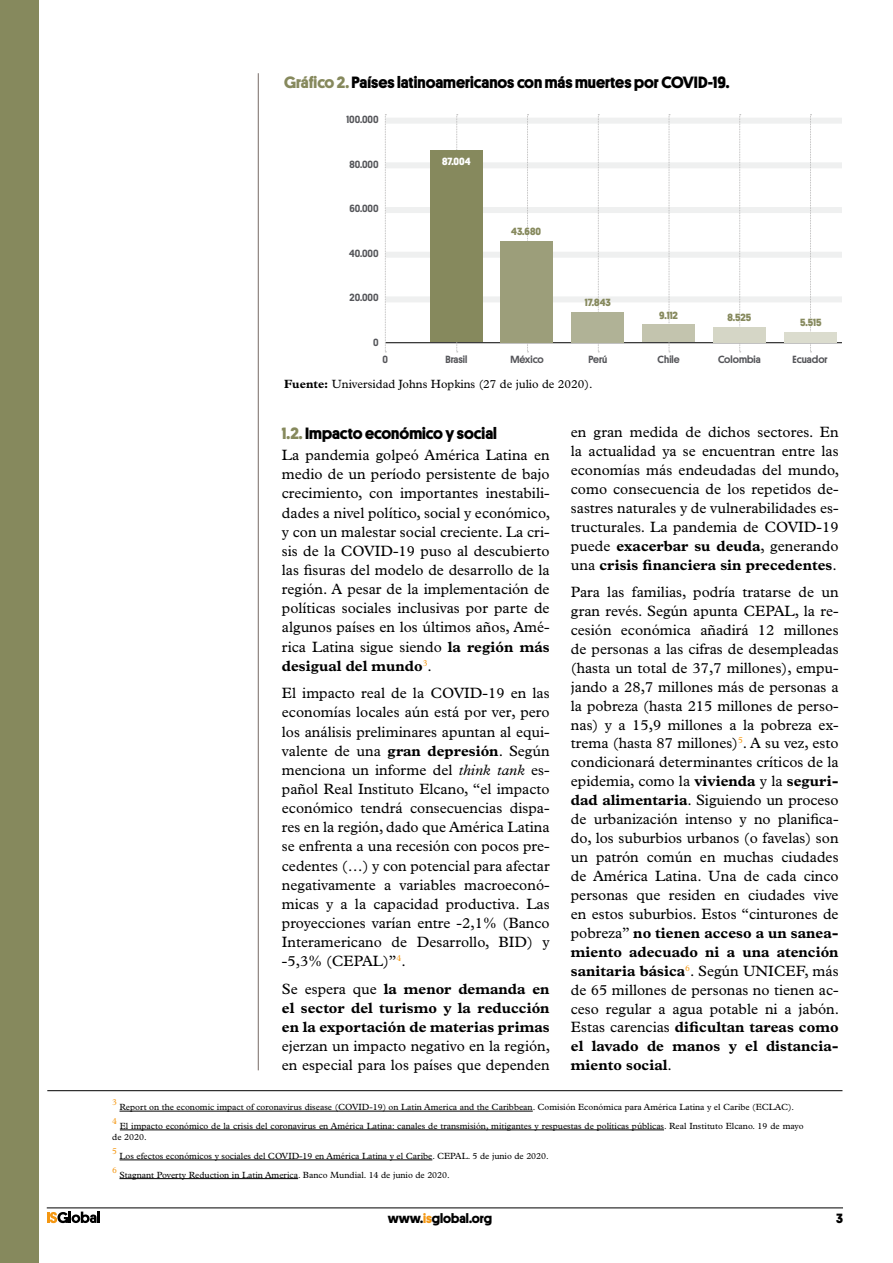
<style>
.page{position:relative;width:893px;height:1263px;background:#fff}
.page>*{position:absolute;margin:0;border:0;box-sizing:border-box;transform-origin:0 0}
.t1{font:700 16.5px "Platform";color:#000}
.t2{font:15px/18.9px "Plantin";color:#000;text-align:justify}
.t3{font:700 15px/19.2px "Plantin";color:#000;text-align:justify}
.t4{font:700 13.5px "Platform";color:#000}
.t5{font:12px "Plantin";color:#000}
.t6{font:500 10.5px "Platform";color:#55565a}
.t7{font:700 10.5px "Platform";color:#86895d}
.t8{font:700 10.5px "Platform";color:#fff}
.t9{font:9px/11.2px "Plantin";color:#000}
.t10{font:8.7px "Plantin";color:#f49712}
.s1{color:#86895d}
.s2{font-weight:700}
.s3{font-style:italic}
.s4{font-weight:400}
.s5{color:#f49712}
</style>
<div class="page">
<svg style="left:47px;top:1211px;width:53px;height:12px"></svg>
<hr style="left:47px;top:1207px;width:796px;height:1px;background:#000">
<div style="left:385px;top:296px;width:457px;height:6px;background:#eff0f0"></div>
<div style="left:385px;top:252px;width:457px;height:6px;background:#eff0f0"></div>
<div style="left:385px;top:162px;width:457px;height:6px;background:#eff0f0"></div>
<div style="left:385px;top:118px;width:457px;height:6px;background:#eff0f0"></div>
<div style="left:385px;top:207px;width:457px;height:6px;background:#eff0f0"></div>
<div style="left:0;top:0;width:38px;height:1263px;background:#86895d"></div>
<hr style="left:120px;top:1111px;width:413px;height:1px;background:#000">
<hr style="left:120px;top:1129px;width:544px;height:1px;background:#000">
<hr style="left:120px;top:1159px;width:312px;height:1px;background:#000">
<hr style="left:120px;top:1178px;width:178px;height:1px;background:#000">
<hr style="left:47px;top:1090px;width:795px;height:1px;background:#000">
<hr style="left:385px;top:342px;width:457px;height:1px;background:#000">
<svg style="left:456px;top:114px;width:2px;height:238px"></svg>
<svg style="left:527px;top:114px;width:1px;height:238px"></svg>
<svg style="left:598px;top:114px;width:1px;height:238px"></svg>
<svg style="left:669px;top:114px;width:1px;height:238px"></svg>
<svg style="left:739px;top:114px;width:2px;height:238px"></svg>
<svg style="left:810px;top:114px;width:1px;height:238px"></svg>
<hr style="left:258px;top:73px;width:1px;height:997px;background:#867b77">
<svg style="left:385px;top:114px;width:1px;height:238px"></svg>
<div style="left:430px;top:151px;width:53px;height:191px;background:#86895d"></div>
<div style="left:500px;top:241px;width:53px;height:101px;background:#9c9e7a"></div>
<div style="left:571px;top:312px;width:53px;height:30px;background:#b0b296"></div>
<div style="left:642px;top:324px;width:53px;height:18px;background:#c3c4ae"></div>
<div style="left:713px;top:327px;width:53px;height:16px;background:#d5d6c6"></div>
<div style="left:784px;top:332px;width:53px;height:10px;background:#dbdcce"></div>
<p class="t1" style="left:284px;top:70px;width:447px"><span class="s1">Gráfico 2.</span> Países latinoamericanos con más muertes por COVID-19.</p>
<p class="t6" style="left:346px;top:112px;width:34px">100.000</p>
<p class="t6" style="left:349px;top:156px;width:31px">80.000</p>
<p class="t6" style="left:349px;top:201px;width:31px">60.000</p>
<p class="t6" style="left:349px;top:245px;width:31px">40.000</p>
<p class="t6" style="left:350px;top:290px;width:31px">20.000</p>
<p class="t6" style="left:373px;top:334px;width:7px">0</p>
<p class="t6" style="left:445px;top:352px;width:23px">Brasil</p>
<p class="t6" style="left:510px;top:352px;width:35px">México</p>
<p class="t6" style="left:588px;top:352px;width:20px">Perú</p>
<p class="t6" style="left:658px;top:352px;width:24px">Chile</p>
<p class="t6" style="left:718px;top:352px;width:44px">Colombia</p>
<p class="t6" style="left:793px;top:352px;width:37px">Ecuador</p>
<p class="t5" style="left:284px;top:377px;width:310px"><span class="s2">Fuente:</span> Universidad Johns Hopkins (27 de julio de 2020).</p>
<p class="t8" style="left:442px;top:154px;width:30px">87.004</p>
<p class="t7" style="left:511px;top:223px;width:31px">43.680</p>
<p class="t7" style="left:585px;top:295px;width:28px">17.843</p>
<p class="t7" style="left:659px;top:307px;width:20px">9.112</p>
<p class="t7" style="left:727px;top:310px;width:25px">8.525</p>
<p class="t7" style="left:800px;top:315px;width:23px">5.515</p>
<p class="t6" style="left:383px;top:352px;width:7px">0</p>
<p class="t1" style="left:282px;top:421px;width:216px"><span class="s1">1.2.</span> Impacto económico y social</p>
<p class="t2" style="left:282px;top:445px;width:270px">La pandemia golpeó América Latina en medio de un período persistente de bajo crecimiento, con importantes inestabili&shy;dades a nivel político, social y económico, y con un malestar social creciente. La cri&shy;sis de la COVID-19 puso al descubierto las fisuras del modelo de desarrollo de la región. A pesar de la implementación de políticas sociales inclusivas por parte de algunos países en los últimos años, Amé&shy;rica Latina sigue siendo <span class="s2">la región más desigual del mundo</span><sup>3</sup>.</p>
<p class="t2" style="left:282px;top:683px;width:269px">El impacto real de la COVID-19 en las economías locales aún está por ver, pero los análisis preliminares apuntan al equi&shy;valente de una <span class="s2">gran depresión</span>. Según menciona un informe del <span class="s3">think tank</span> es&shy;pañol Real Instituto Elcano, “el impacto económico tendrá consecuencias dispa&shy;res en la región, dado que América Latina se enfrenta a una recesión con pocos pre&shy;cedentes (…) y con potencial para afectar negativamente a variables macroeconó&shy;micas y a la capacidad productiva. Las proyecciones varían entre -2,1% (Banco Interamericano de Desarrollo, BID) y -5,3% (CEPAL)”<sup>4</sup>.</p>
<p class="t3" style="left:282px;top:979px;width:269px"><span class="s4">Se espera que</span> la menor demanda en el sector del turismo y la reducción en la exportación de materias primas</p>
<p class="t2" style="left:282px;top:1036px;width:270px">ejerzan un impacto negativo en la región, en especial para los países que dependen</p>
<p class="t2" style="left:571px;top:422px;width:270px">en gran medida de dichos sectores. En la actualidad ya se encuentran entre las economías más endeudadas del mundo, como consecuencia de los repetidos de&shy;sastres naturales y de vulnerabilidades es&shy;tructurales. La pandemia de COVID-19 puede <span class="s2">exacerbar su deuda</span>, generando una <span class="s2">crisis financiera sin precedentes</span>.</p>
<p class="t2" style="left:571px;top:582px;width:270px">Para las familias, podría tratarse de un gran revés. Según apunta CEPAL, la re&shy;cesión económica añadirá 12 millones de personas a las cifras de desempleadas (hasta un total de 37,7 millones), empu&shy;jando a 28,7 millones más de personas a la pobreza (hasta 215 millones de perso&shy;nas) y a 15,9 millones a la pobreza ex&shy;trema (hasta 87 millones)<sup>5</sup>. A su vez, esto condicionará determinantes críticos de la epidemia, como la <span class="s2">vivienda</span> y la <span class="s2">seguri&shy;dad alimentaria</span>. Siguiendo un proceso de urbanización intenso y no planifica&shy;do, los suburbios urbanos (o favelas) son un patrón común en muchas ciudades de América Latina. Una de cada cinco personas que residen en ciudades vive en estos suburbios. Estos “cinturones de pobreza” <span class="s2">no tienen acceso a un sanea&shy;miento adecuado ni a una atención sanitaria básica</span><sup>6</sup>. Según UNICEF, más de 65 millones de personas no tienen ac&shy;ceso regular a agua potable ni a jabón.<br>Estas carencias <span class="s2">dificultan tareas como el lavado de manos y el distancia&shy;miento social</span>.</p>
<p class="t10" style="left:112px;top:1097px;width:6px">3</p>
<p class="t9" style="left:120px;top:1101px;width:676px">Report on the economic impact of coronavirus disease (COVID-19) on Latin America and the Caribbean. Comisión Económica para América Latina y el Caribe (ECLAC).</p>
<p class="t10" style="left:112px;top:1116px;width:6px">4</p>
<p class="t9" style="left:112px;top:1120px;width:693px;text-indent:8px">El impacto económico de la crisis del coronavirus en América Latina: canales de transmisión, mitigantes y respuestas de políticas públicas. Real Instituto Elcano. 19 de mayo de 2020.</p>
<p class="t10" style="left:112px;top:1146px;width:6px">5</p>
<p class="t9" style="left:120px;top:1150px;width:431px">Los efectos económicos y sociales del COVID-19 en América Latina y el Caribe. CEPAL. 5 de junio de 2020.</p>
<p class="t10" style="left:112px;top:1165px;width:6px">6</p>
<p class="t9" style="left:120px;top:1169px;width:332px">Stagnant Poverty Reduction in Latin America. Banco Mundial. 14 de junio de 2020.</p>
<p class="t4" style="left:388px;top:1208px;width:106px">www.<span class="s5">is</span>global.org</p>
<p class="t4" style="left:836px;top:1208px;width:8px">3</p>
</div>
